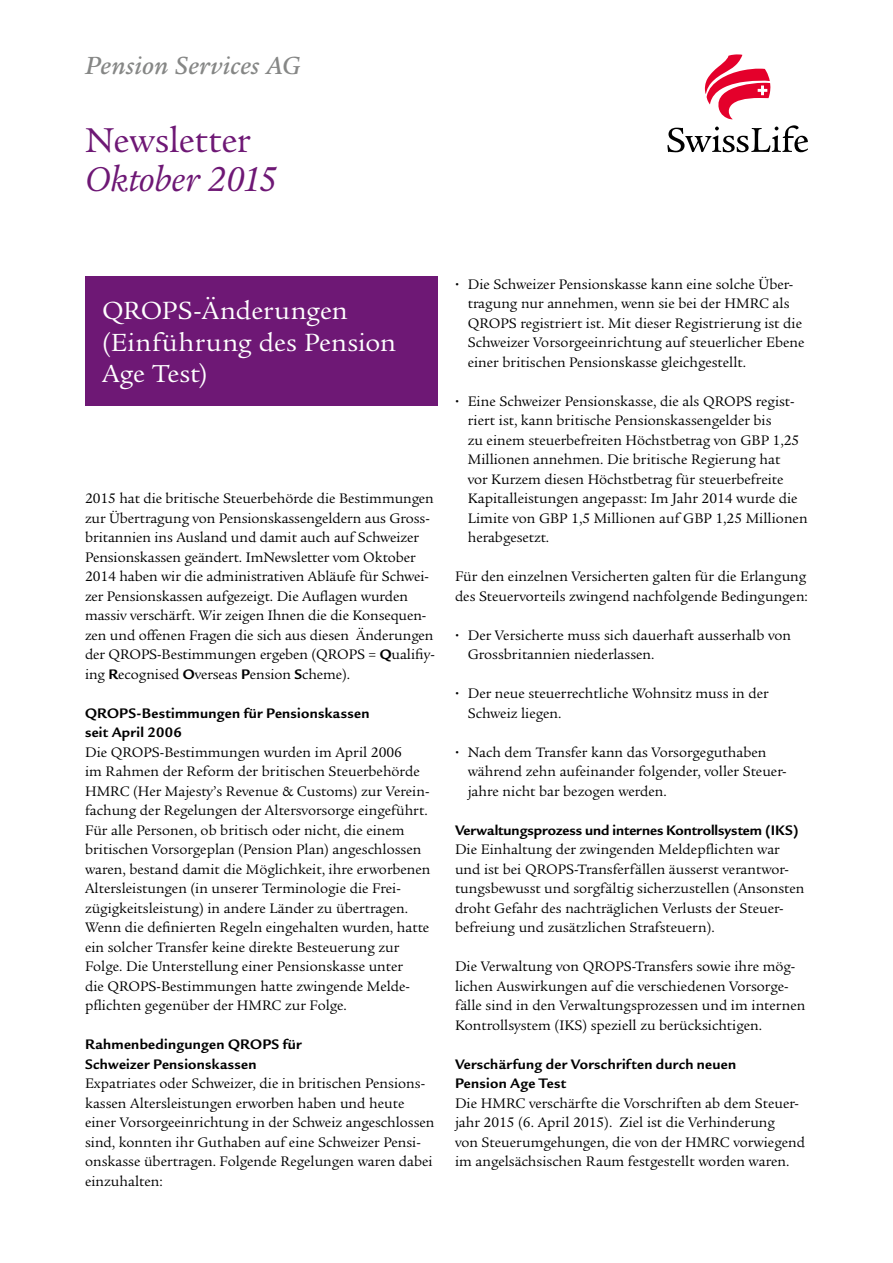
<style>
.page{position:relative;width:893px;height:1263px;background:#fff}
.page>*{position:absolute;margin:0;border:0;box-sizing:border-box;transform-origin:0 0}
.t1{font:italic 37.5px "Legacy Serif ITC Pro";letter-spacing:-.005em;color:#6e1875}
.t2{font:37.5px "Legacy Serif ITC Pro";letter-spacing:-.01em;color:#6e1875}
.t3{font:27px/31.5px "Legacy Serif ITC Pro";color:#fff}
.t4{font:italic 500 27px "Legacy Serif ITC Pro";letter-spacing:.01em;color:#868786}
.t5{font:15px/19.5px "Legacy Serif ITC Pro";color:#000}
.t6{font:700 15px/19.5px "Legacy Sans ITC Pro";letter-spacing:.02em;color:#000}
.t7{font:700 15px "Legacy Sans ITC Pro";color:#000}
.s1{font-family:"Legacy Sans ITC Pro";font-weight:700}
</style>
<div class="page">
<div style="left:85px;top:276px;width:353px;height:130px;background:#6e1875"></div>
<svg style="left:705px;top:54px;width:65px;height:65px"></svg>
<svg style="left:667px;top:125px;width:141px;height:27px"></svg>
<h2 class="t4" style="left:85px;top:48px;width:217px">Pension Services AG</h2>
<h1 class="t2" style="left:85px;top:118px;width:167px">Newsletter</h1>
<h1 class="t1" style="left:85px;top:156px;width:194px">Oktober 2015</h1>
<h2 class="t3" style="left:102px;top:295px;width:295px">QROPS-Änderungen (Einführung des Pension<br>Age Test)</h2>
<p class="t5" style="left:85px;top:489px;width:351px">2015 hat die britische Steuerbehörde die Bestimmungen zur Übertragung von Pensionskassengeldern aus Gross&shy;britannien ins Ausland und damit auch auf Schweizer Pensionskassen geändert. ImNewsletter vom Oktober 2014 haben wir die administrativen Abläufe für Schwei&shy;zer Pensionskassen aufgezeigt. Die Auflagen wurden massiv verschärft. Wir zeigen Ihnen die die Konsequen&shy;zen und offenen Fragen die sich aus diesen Änderungen der QROPS-Bestimmungen ergeben (QROPS = <span class="s1">Q</span>ualifiy&shy;ing <span class="s1">R</span>ecognised <span class="s1">O</span>verseas <span class="s1">P</span>ension <span class="s1">S</span>cheme).</p>
<p class="t6" style="left:85px;top:703px;width:286px">QROPS-Bestimmungen für Pensionskassen seit April 2006</p>
<p class="t5" style="left:85px;top:742px;width:347px">Die QROPS-Bestimmungen wurden im April 2006<br>im Rahmen der Reform der britischen Steuerbehörde HMRC (Her Majesty’s Revenue &amp; Customs) zur Verein&shy;fachung der Regelungen der Altersvorsorge eingeführt.<br>Für alle Personen, ob britisch oder nicht, die einem britischen Vorsorgeplan (Pension Plan) angeschlossen waren, bestand damit die Möglichkeit, ihre erworbenen Altersleistungen (in unserer Terminologie die Frei&shy;zügigkeitsleistung) in andere Länder zu übertragen.<br>Wenn die definierten Regeln eingehalten wurden, hatte ein solcher Transfer keine direkte Besteuerung zur Folge. Die Unterstellung einer Pensionskasse unter<br>die QROPS-Bestimmungen hatte zwingende Melde&shy;pflichten gegenüber der HMRC zur Folge.</p>
<p class="t6" style="left:85px;top:1035px;width:218px">Rahmenbedingungen QROPS für<br>Schweizer Pensionskassen</p>
<p class="t5" style="left:85px;top:1074px;width:351px">Expatriates oder Schweizer, die in britischen Pensions&shy;kassen Altersleistungen erworben haben und heute einer Vorsorgeeinrichtung in der Schweiz angeschlossen sind, konnten ihr Guthaben auf eine Schweizer Pensi&shy;onskasse übertragen. Folgende Regelungen waren dabei einzuhalten:</p>
<p class="t5" style="left:468px;top:274px;width:338px">Die Schweizer Pensionskasse kann eine solche Über&shy;tragung nur annehmen, wenn sie bei der HMRC als QROPS registriert ist. Mit dieser Registrierung ist die Schweizer Vorsorgeeinrichtung auf steuerlicher Ebene einer britischen Pensionskasse gleichgestellt.</p>
<p class="t5" style="left:468px;top:391px;width:341px">Eine Schweizer Pensionskasse, die als QROPS regist&shy;riert ist, kann britische Pensionskassengelder bis<br>zu einem steuerbefreiten Höchstbetrag von GBP 1,25<br>Millionen annehmen. Die britische Regierung hat<br>vor Kurzem diesen Höchstbetrag für steuerbefreite Kapitalleistungen angepasst: Im Jahr 2014 wurde die Limite von GBP 1,5 Millionen auf GBP 1,25 Millionen herabgesetzt.</p>
<p class="t5" style="left:455px;top:567px;width:354px">Für den einzelnen Versicherten galten für die Erlangung des Steuervorteils zwingend nachfolgende Bedingungen:</p>
<p class="t5" style="left:468px;top:625px;width:325px">Der Versicherte muss sich dauerhaft ausserhalb von<br>Grossbritannien niederlassen.</p>
<p class="t5" style="left:468px;top:684px;width:302px">Der neue steuerrechtliche Wohnsitz muss in der<br>Schweiz liegen.</p>
<p class="t5" style="left:468px;top:742px;width:320px">Nach dem Transfer kann das Vorsorgeguthaben während zehn aufeinander folgender, voller Steuer&shy;jahre nicht bar bezogen werden.</p>
<p class="t7" style="left:455px;top:821px;width:345px">Verwaltungsprozess und internes Kontrollsystem (IKS)</p>
<p class="t5" style="left:455px;top:840px;width:351px">Die Einhaltung der zwingenden Meldepflichten war und ist bei QROPS-Transferfällen äusserst verantwor&shy;tungsbewusst und sorgfältig sicherzustellen (Ansonsten droht Gefahr des nachträglichen Verlusts der Steuer&shy;befreiung und zusätzlichen Strafsteuern).</p>
<p class="t5" style="left:455px;top:957px;width:352px">Die Verwaltung von QROPS-Transfers sowie ihre mög&shy;lichen Auswirkungen auf die verschiedenen Vorsorge&shy;fälle sind in den Verwaltungsprozessen und im internen Kontrollsystem (IKS) speziell zu berücksichtigen.</p>
<p class="t6" style="left:455px;top:1054px;width:283px">Verschärfung der Vorschriften durch neuen<br>Pension Age Test</p>
<p class="t5" style="left:455px;top:1093px;width:351px">Die HMRC verschärfte die Vorschriften ab dem Steuer&shy;jahr 2015 (6. April 2015). Ziel ist die Verhinderung<br>von Steuerumgehungen, die von der HMRC vorwiegend im angelsächsischen Raum festgestellt worden waren.</p>
</div>
